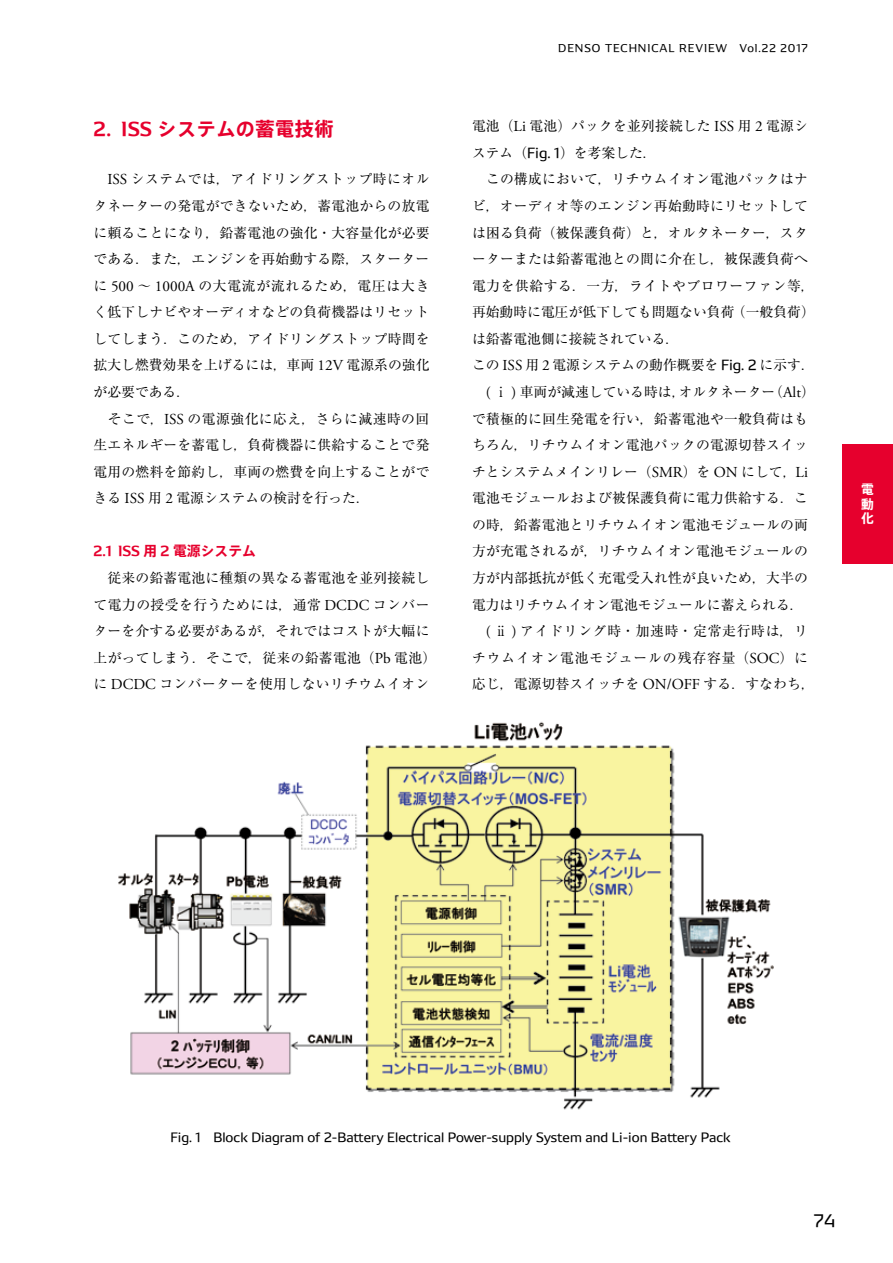
<style>
.page{position:relative;width:893px;height:1263px;background:#fff}
.page>*{position:absolute;margin:0;border:0;box-sizing:border-box;transform-origin:0 0}
.t1{font:700 19.2px "DENSOTP2017";letter-spacing:.025em;color:#e6002d}
.t2{font:16.95px "DENSOTP2017";color:#000}
.t3{font:13.8px/26.5px "Ryumin Pr 6 N";letter-spacing:.015em;color:#000}
.t4{font:13.8px "Ryumin Pr 6 N";letter-spacing:.04em;color:#000}
.t5{font:13.8px "Ryumin Pr 6 N";letter-spacing:.065em;color:#000}
.t6{font:13.8px "Ryumin Pr 6 N";letter-spacing:.05em;color:#000}
.t7{font:700 13.8px "DENSOTP2017";color:#e6002d}
.t8{font:12.75px "DENSO Sans TP2017";color:#000}
.t9{font:700 12.75px/14.5px "DENSOTP2017";color:#fff;text-align:justify}
.t10{font:10.65px "DENSOTP2017";letter-spacing:.085em;color:#000}
.s1{font-family:"Adobe Garamond Pro";font-size:15.15px}
.s2{font-family:"DENSO Sans TP2017"}
</style>
<div class="page">
<div style="left:842px;top:444px;width:51px;height:119px;background:#e6002d"></div>
<img style="left:118px;top:721px;width:656px;height:389px">
<h1 class="t1" style="left:94px;top:118px;width:242px">2. ISS システムの蓄電技術</h1>
<p class="t3" style="left:94px;top:165px;width:338px;text-indent:14px"><span class="s1">ISS</span> システムでは，アイドリングストップ時にオルタネーターの発電ができないため，蓄電池からの放電に頼ることになり，鉛蓄電池の強化・大容量化が必要である．また，エンジンを再始動する際，スターターに <span class="s1">500</span> ～ <span class="s1">1000A</span> の大電流が流れるため，電圧は大きく低下しナビやオーディオなどの負荷機器はリセットしてしまう．このため，アイドリングストップ時間を拡大し燃費効果を上げるには，車両 <span class="s1">12V</span> 電源系の強化が必要である．<br>　そこで，<span class="s1">ISS</span> の電源強化に応え，さらに減速時の回生エネルギーを蓄電し，負荷機器に供給することで発電用の燃料を節約し，車両の燃費を向上することができる <span class="s1">ISS</span> 用 <span class="s1">2</span> 電源システムの検討を行った．</p>
<p class="t7" style="left:94px;top:544px;width:164px">2.1 ISS 用 2 電源システム</p>
<p class="t3" style="left:94px;top:564px;width:344px">　従来の鉛蓄電池に種類の異なる蓄電池を並列接続して電力の授受を行うためには，通常 <span class="s1">DCDC</span> コンバーターを介する必要があるが，それではコストが大幅に上がってしまう．そこで，従来の鉛蓄電池（<span class="s1">Pb</span> 電池）に <span class="s1">DCDC</span> コンバーターを使用しないリチウムイオン</p>
<p class="t10" style="left:558px;top:42px;width:251px">DENSO TECHNICAL REVIEW Vol.22 2017</p>
<p class="t3" style="left:472px;top:112px;width:337px">電池（<span class="s1">Li</span> 電池）パックを並列接続した <span class="s1">ISS</span> 用 <span class="s1">2</span> 電源シ</p>
<p class="t3" style="left:472px;top:139px;width:186px">ステム（<span class="s2">Fig. 1</span>）を考案した．</p>
<p class="t3" style="left:472px;top:165px;width:337px">　この構成において，リチウムイオン電池パックはナ</p>
<p class="t3" style="left:472px;top:192px;width:337px">ビ，オーディオ等のエンジン再始動時にリセットして</p>
<p class="t3" style="left:472px;top:218px;width:337px">は困る負荷（被保護負荷）と，オルタネーター，スタ</p>
<p class="t3" style="left:472px;top:245px;width:337px">ーターまたは鉛蓄電池との間に介在し，被保護負荷へ</p>
<p class="t4" style="left:472px;top:275px;width:344px">電力を供給する．一方，ライトやブロワーファン等，</p>
<p class="t3" style="left:472px;top:298px;width:344px">再始動時に電圧が低下しても問題ない負荷（一般負荷）</p>
<p class="t3" style="left:472px;top:325px;width:209px">は鉛蓄電池側に接続されている．</p>
<p class="t3" style="left:472px;top:351px;width:344px">この <span class="s1">ISS</span> 用 <span class="s1">2</span> 電源システムの動作概要を <span class="s2">Fig. 2</span> に示す．</p>
<p class="t3" style="left:486px;top:378px;width:330px"><span class="s1">(</span> ⅰ <span class="s1">)</span> 車両が減速している時は，オルタネーター（<span class="s1">Alt</span>）</p>
<p class="t3" style="left:472px;top:404px;width:337px">で積極的に回生発電を行い，鉛蓄電池や一般負荷はも</p>
<p class="t3" style="left:472px;top:431px;width:337px">ちろん，リチウムイオン電池パックの電源切替スイッ</p>
<p class="t3" style="left:472px;top:458px;width:337px">チとシステムメインリレー（<span class="s1">SMR</span>）を <span class="s1">ON</span> にして，<span class="s1">Li</span></p>
<p class="t3" style="left:472px;top:484px;width:337px">電池モジュールおよび被保護負荷に電力供給する．こ</p>
<p class="t3" style="left:472px;top:511px;width:337px">の時，鉛蓄電池とリチウムイオン電池モジュールの両</p>
<p class="t3" style="left:472px;top:537px;width:337px">方が充電されるが，リチウムイオン電池モジュールの</p>
<p class="t3" style="left:472px;top:564px;width:337px">方が内部抵抗が低く充電受入れ性が良いため，大半の</p>
<p class="t3" style="left:472px;top:590px;width:333px">電力はリチウムイオン電池モジュールに蓄えられる．</p>
<p class="t6" style="left:486px;top:620px;width:324px"><span class="s1">(</span> ⅱ <span class="s1">)</span> アイドリング時・加速時・定常走行時は，リ</p>
<p class="t5" style="left:472px;top:647px;width:337px">チウムイオン電池モジュールの残存容量（<span class="s1">SOC</span>）に</p>
<p class="t3" style="left:472px;top:670px;width:344px">応じ，電源切替スイッチを <span class="s1">ON/OFF</span> する．すなわち，</p>
<p class="t9" style="left:861px;top:483px;width:14px">電動化</p>
<p class="t8" style="left:171px;top:1130px;width:562px">Fig. 1　Block Diagram of 2-Battery Electrical Power-supply System and Li-ion Battery Pack</p>
<p class="t2" style="left:814px;top:1211px;width:23px">74</p>
</div>
